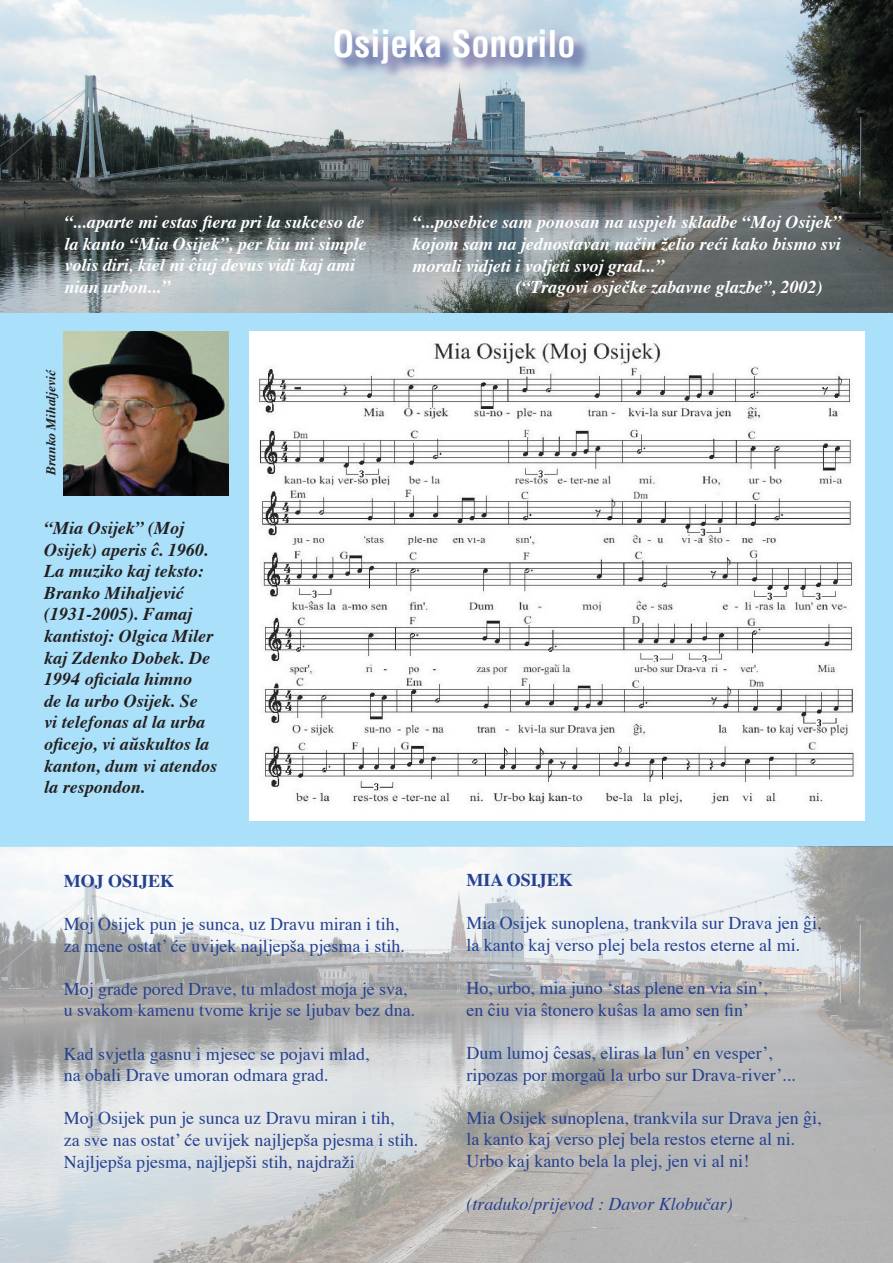
<style>
.page{position:relative;width:893px;height:1263px;background:#fff}
.page>*{position:absolute;margin:0;border:0;box-sizing:border-box;transform-origin:0 0}
.t1{font:700 condensed 36px "Helvetica";color:#fff}
.t2{font:18px/21.6px "Times";color:#25408f}
.t3{font:italic 700 18px/21.6px "Times";color:#fff}
.t4{font:italic 700 18px/21.6px "Times";color:#231f20}
.t5{font:italic 18px "Times";color:#25408f}
.t6{font:700 18px "Times";color:#25408f}
.t7{font:italic 700 13.5px "Times";color:#231f20}
</style>
<div class="page">
<div style="left:0;top:311px;width:893px;height:535px;background:#aae0f9"></div>
<img style="left:0;top:847px;width:893px;height:416px">
<img style="left:0;top:846px;width:893px;height:1px">
<img style="left:0;top:0;width:893px;height:313px">
<img style="left:332px;top:26px;width:261px;height:56px">
<img style="left:250px;top:332px;width:614px;height:489px">
<img style="left:64px;top:332px;width:164px;height:164px">
<h1 class="t1" style="left:332px;top:20px;width:244px">Osijeka Sonorilo</h1>
<p class="t3" style="left:64px;top:212px;width:304px">“...aparte mi estas fiera pri la sukceso de la kanto “Mia Osijek”, per kiu mi simple volis diri, kiel ni ĉiuj devus vidi kaj ami nian urbon...”</p>
<p class="t3" style="left:412px;top:212px;width:431px">“...posebice sam ponosan na uspjeh skladbe “Moj Osijek”</p>
<p class="t3" style="left:412px;top:234px;width:430px">kojom sam na jednostavan način želio reći kako bismo svi</p>
<p class="t3" style="left:412px;top:255px;width:254px">morali vidjeti i voljeti svoj grad...”</p>
<p class="t3" style="left:516px;top:277px;width:308px">(“Tragovi osječke zabavne glazbe”, 2002)</p>
<p class="t7" style="left:42px;top:475px;width:107px;rotate:-90deg">Branko Mihaljević</p>
<p class="t4" style="left:44px;top:518px;width:175px">“Mia Osijek” (Moj<br>Osijek) aperis ĉ. 1960.<br>La muziko kaj teksto:<br>Branko Mihaljević (1931-2005). Famaj kantistoj: Olgica Miler kaj Zdenko Dobek. De<br>1994 oficiala himno<br>de la urbo Osijek. Se<br>vi telefonas al la urba oficejo, vi aŭskultos la kanton, dum vi atendos la respondon.</p>
<p class="t6" style="left:64px;top:869px;width:112px">MOJ OSIJEK</p>
<p class="t2" style="left:64px;top:914px;width:343px">Moj Osijek pun je sunca, uz Dravu miran i tih, za mene ostatʼ će uvijek najljepša pjesma i stih.</p>
<p class="t2" style="left:64px;top:979px;width:353px">Moj grade pored Drave, tu mladost moja je sva, u svakom kamenu tvome krije se ljubav bez dna.</p>
<p class="t2" style="left:64px;top:1044px;width:307px">Kad svjetla gasnu i mjesec se pojavi mlad, na obali Drave umoran odmara grad.</p>
<p class="t2" style="left:64px;top:1109px;width:356px">Moj Osijek pun je sunca uz Dravu miran i tih,<br>za sve nas ostatʼ će uvijek najljepša pjesma i stih.<br>Najljepša pjesma, najljepši stih, najdraži</p>
<p class="t6" style="left:466px;top:868px;width:108px">MIA OSIJEK</p>
<p class="t2" style="left:466px;top:913px;width:357px">Mia Osijek sunoplena, trankvila sur Drava jen ĝi, la kanto kaj verso plej bela restos eterne al mi.</p>
<p class="t2" style="left:466px;top:978px;width:303px">Ho, urbo, mia juno ʻstas plene en via sinʼ, en ĉiu via ŝtonero kuŝas la amo sen finʼ</p>
<p class="t2" style="left:466px;top:1043px;width:331px">Dum lumoj ĉesas, eliras la lunʼ en vesperʼ, ripozas por morgaŭ la urbo sur Drava-riverʼ...</p>
<p class="t2" style="left:466px;top:1108px;width:357px">Mia Osijek sunoplena, trankvila sur Drava jen ĝi, la kanto kaj verso plej bela restos eterne al ni.<br>Urbo kaj kanto bela la plej, jen vi al ni!</p>
<p class="t5" style="left:466px;top:1193px;width:268px">(traduko/prijevod : Davor Klobučar)</p>
</div>
